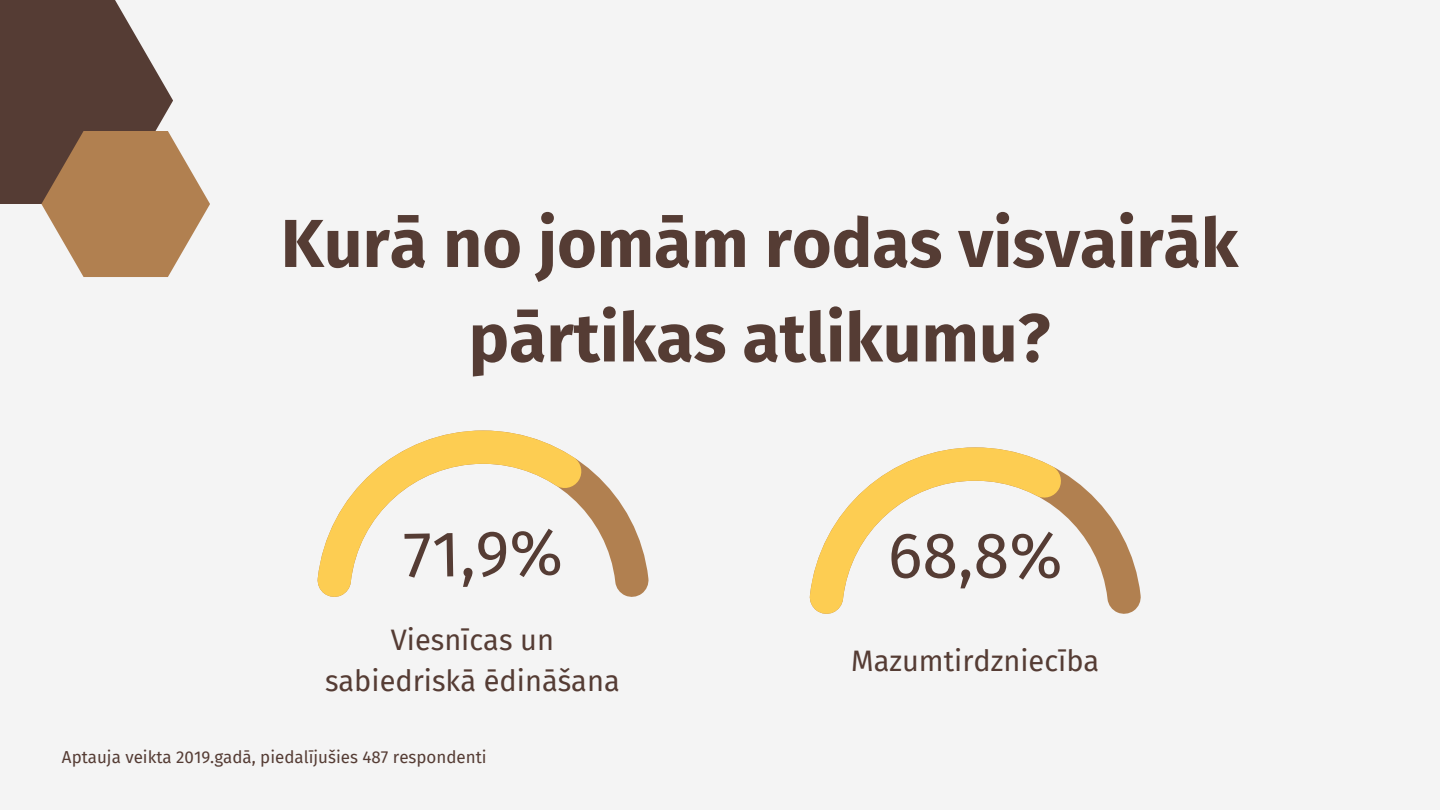
<style>
.page{position:relative;width:1440px;height:810px;background:#f4f4f4}
.page>*{position:absolute;margin:0;border:0;box-sizing:border-box;transform-origin:0 0}
.t1{font:700 67.9px/94.5px "Fira Sans";color:#553c34;text-align:center}
.t2{font:64.7px "Fira Sans";color:#553c34}
.t3{font:28.9px/40.5px "Fira Sans";color:#553c34;text-align:center}
.t4{font:17px "Fira Sans";color:#553c34}
</style>
<div class="page">
<svg style="left:584px;top:465px;width:65px;height:132px"></svg>
<svg style="left:317px;top:431px;width:267px;height:166px"></svg>
<svg style="left:1063px;top:472px;width:78px;height:142px"></svg>
<svg style="left:809px;top:447px;width:254px;height:167px"></svg>
<svg style="left:0;top:0;width:210px;height:277px"></svg>
<p class="t1" style="left:281px;top:197px;width:959px">Kurā no jomām rodas visvairāk pārtikas atlikumu?</p>
<p class="t2" style="left:403px;top:517px;width:161px;rotate:-1deg">71,9%</p>
<p class="t2" style="left:888px;top:517px;width:176px">68,8%</p>
<p class="t3" style="left:325px;top:620px;width:296px">Viesnīcas un sabiedriskā ēdināšana</p>
<p class="t3" style="left:851px;top:641px;width:250px">Mazumtirdzniecība</p>
<p class="t4" style="left:62px;top:747px;width:426px">Aptauja veikta 2019.gadā, piedalījušies 487 respondenti</p>
</div>
